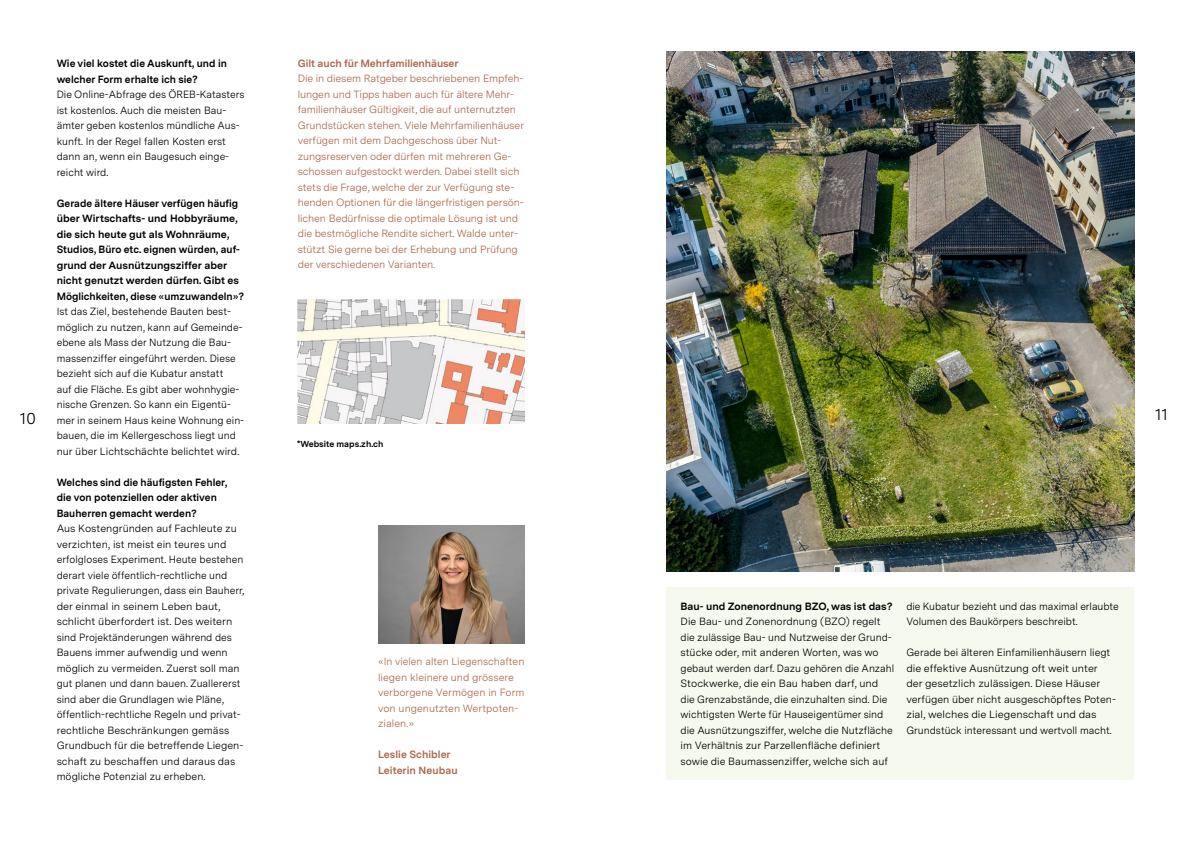
<style>
.page{position:relative;width:1191px;height:842px;background:#fff}
.page>*{position:absolute;margin:0;border:0;box-sizing:border-box;transform-origin:0 0}
.t1{font:16px "Messina Sans";color:#000}
.t2{font:10.5px/15.5px "Messina Sans";color:#000}
.t3{font:10.5px/15.5px "Messina Sans";letter-spacing:-.01em;color:#ac694c}
.t4{font:700 10.5px/15.5px "Messina Sans";color:#000}
.t5{font:700 10.5px/15.5px "Messina Sans";color:#ac694c}
.t6{font:700 8.8px "Messina Sans";color:#000}
</style>
<div class="page">
<img style="left:666px;top:52px;width:468px;height:519px">
<div style="left:666px;top:587px;width:468px;height:193px;background:#f6f9ed"></div>
<img style="left:298px;top:300px;width:226px;height:124px">
<img style="left:378px;top:526px;width:146px;height:118px">
<h1 class="t1" style="left:20px;top:407px;width:18px">10</h1>
<p class="t4" style="left:57px;top:55px;width:172px">Wie viel kostet die Auskunft, und in welcher Form erhalte ich sie?</p>
<p class="t2" style="left:57px;top:86px;width:189px">Die Online-Abfrage des ÖREB-Katasters ist kostenlos. Auch die meisten Bau&shy;ämter geben kostenlos mündliche Aus&shy;kunft. In der Regel fallen Kosten erst dann an, wenn ein Baugesuch einge&shy;reicht wird.</p>
<p class="t4" style="left:57px;top:195px;width:189px">Gerade ältere Häuser verfügen häufig über Wirtschafts- und Hobbyräume, die sich heute gut als Wohnräume, Studios, Büro etc. eignen würden, auf&shy;grund der Ausnützungsziffer aber nicht genutzt werden dürfen. Gibt es Möglichkeiten, diese «umzuwandeln»?</p>
<p class="t2" style="left:57px;top:303px;width:189px">Ist das Ziel, bestehende Bauten best&shy;möglich zu nutzen, kann auf Gemeinde&shy;ebene als Mass der Nutzung die Bau&shy;massenziffer eingeführt werden. Diese bezieht sich auf die Kubatur anstatt<br>auf die Fläche. Es gibt aber wohnhygie&shy;nische Grenzen. So kann ein Eigentü&shy;mer in seinem Haus keine Wohnung ein&shy;bauen, die im Kellergeschoss liegt und nur über Lichtschächte belichtet wird.</p>
<p class="t4" style="left:57px;top:474px;width:172px">Welches sind die häufigsten Fehler, die von potenziellen oder aktiven<br>Bauherren gemacht werden?</p>
<p class="t2" style="left:57px;top:520px;width:189px">Aus Kostengründen auf Fachleute zu verzichten, ist meist ein teures und erfolgloses Experiment. Heute bestehen derart viele öffentlich-rechtliche und private Regulierungen, dass ein Bauherr, der einmal in seinem Leben baut, schlicht überfordert ist. Des weitern sind Projektänderungen während des Bauens immer aufwendig und wenn möglich zu vermeiden. Zuerst soll man gut planen und dann bauen. Zuallererst sind aber die Grundlagen wie Pläne, öffentlich-rechtliche Regeln und privat&shy;rechtliche Beschränkungen gemäss Grundbuch für die betreffende Liegen&shy;schaft zu beschaffen und daraus das mögliche Potenzial zu erheben.</p>
<p class="t5" style="left:298px;top:55px;width:162px">Gilt auch für Mehrfamilienhäuser</p>
<p class="t3" style="left:298px;top:71px;width:228px">Die in diesem Ratgeber beschriebenen Empfeh&shy;lungen und Tipps haben auch für ältere Mehr&shy;familienhäuser Gültigkeit, die auf unternutzten Grundstücken stehen. Viele Mehrfamilienhäuser verfügen mit dem Dachgeschoss über Nut&shy;zungsreserven oder dürfen mit mehreren Ge&shy;schossen aufgestockt werden. Dabei stellt sich stets die Frage, welche der zur Verfügung ste&shy;henden Optionen für die längerfristigen persön&shy;lichen Bedürfnisse die optimale Lösung ist und die bestmögliche Rendite sichert. Walde unter&shy;stützt Sie gerne bei der Erhebung und Prüfung der verschiedenen Varianten.</p>
<p class="t6" style="left:297px;top:437px;width:88px">*Website maps.zh.ch</p>
<p class="t3" style="left:378px;top:654px;width:148px">«In vielen alten Liegenschaften liegen kleinere und grössere verborgene Vermögen in Form von ungenutzten Wertpoten&shy;zialen.»</p>
<p class="t5" style="left:378px;top:747px;width:81px">Leslie Schibler<br>Leiterin Neubau</p>
<h1 class="t1" style="left:1155px;top:403px;width:14px">11</h1>
<p class="t4" style="left:680px;top:598px;width:214px">Bau- und Zonenordnung BZO, was ist das?</p>
<p class="t2" style="left:680px;top:613px;width:215px">Die Bau- und Zonenordnung (BZO) regelt die zulässige Bau- und Nutzweise der Grund&shy;stücke oder, mit anderen Worten, was wo gebaut werden darf. Dazu gehören die Anzahl Stockwerke, die ein Bau haben darf, und die Grenzabstände, die einzuhalten sind. Die wichtigsten Werte für Hauseigentümer sind die Ausnützungsziffer, welche die Nutzfläche im Verhältnis zur Parzellenfläche definiert sowie die Baumassenziffer, welche sich auf</p>
<p class="t2" style="left:906px;top:598px;width:214px">die Kubatur bezieht und das maximal erlaubte<br>Volumen des Baukörpers beschreibt.</p>
<p class="t2" style="left:906px;top:644px;width:211px">Gerade bei älteren Einfamilienhäusern liegt die effektive Ausnützung oft weit unter der gesetzlich zulässigen. Diese Häuser verfügen über nicht ausgeschöpftes Poten&shy;zial, welches die Liegenschaft und das Grundstück interessant und wertvoll macht.</p>
</div>
